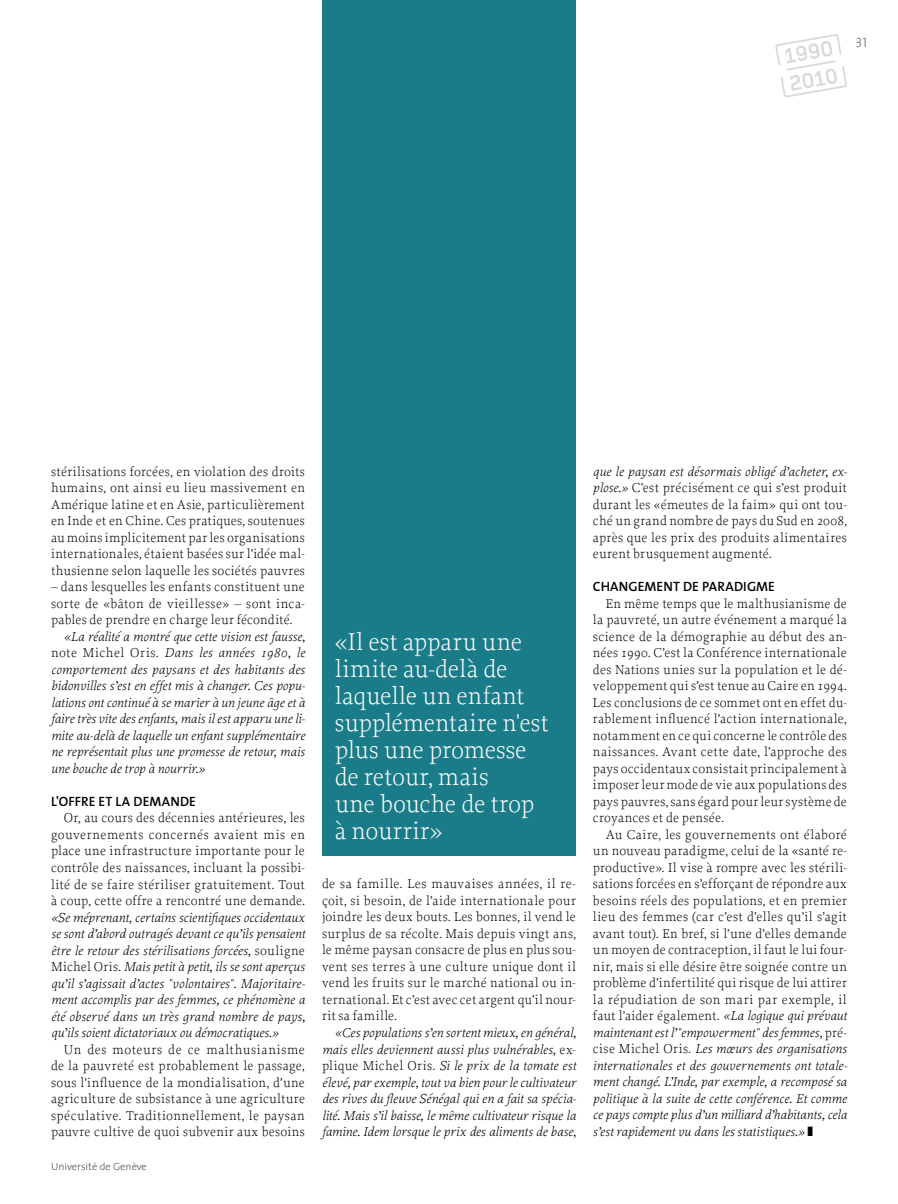
<style>
.page{position:relative;width:898px;height:1204px;background:#fff}
.page>*{position:absolute;margin:0;border:0;box-sizing:border-box;transform-origin:0 0}
.t1{font:300 25.5px/27px "Proforma";color:#fff}
.t2{font:300 13.5px/16.5px "Proforma";letter-spacing:.015em;color:#000;text-align:justify}
.t3{font:italic 300 13.5px/16.5px "Proforma";letter-spacing:.01em;color:#000;text-align:justify}
.t4{font:600 13.5px "The Sans";color:#000}
.t5{font:13.5px "The Sans Extra Light Caps";color:#505559}
.t6{font:300 10.5px "The Sans";color:#505559}
.s1{font-style:normal}
.s2{font-style:italic}
</style>
<div class="page">
<div style="left:322px;top:0;width:253px;height:855px;background:#1b7c89"></div>
<svg style="left:775px;top:34px;width:71px;height:63px"></svg>
<p class="t5" style="left:855px;top:31px;width:13px">31</p>
<p class="t2" style="left:51px;top:463px;width:255px">stérilisations forcées, en violation des droits humains, ont ainsi eu lieu massivement en Amérique latine et en Asie, particulièrement en Inde et en Chine. Ces pratiques, soutenues au moins implicitement par les organisations internationales, étaient basées sur l’idée mal&shy;thusienne selon laquelle les sociétés pauvres</p>
<p class="t2" style="left:51px;top:578px;width:255px">– dans lesquelles les enfants constituent une sorte de «bâton de vieillesse» – sont inca&shy;pables de prendre en charge leur fécondité.</p>
<p class="t3" style="left:51px;top:628px;width:255px;text-indent:13px">«La réalité a montré que cette vision est fausse, <span class="s1">note Michel Oris.</span> Dans les années 1980, le comportement des paysans et des habitants des bidonvilles s’est en effet mis à changer. Ces popu&shy;lations ont continué à se marier à un jeune âge et à faire très vite des enfants, mais il est apparu une li&shy;mite au-delà de laquelle un enfant supplémentaire ne représentait plus une promesse de retour, mais une bouche de trop à nourrir.»</p>
<p class="t4" style="left:51px;top:790px;width:92px">L'OFFRE ET LA DEMANDE</p>
<p class="t2" style="left:51px;top:809px;width:255px;text-indent:13px">Or, au cours des décennies antérieures, les gouvernements concernés avaient mis en place une infrastructure importante pour le contrôle des naissances, incluant la possibi&shy;lité de se faire stériliser gratuitement. Tout à coup, cette offre a rencontré une demande.</p>
<p class="t3" style="left:51px;top:908px;width:255px">«Se méprenant, certains scientifiques occidentaux se sont d’abord outragés devant ce qu’ils pensaient être le retour des stérilisations forcées, <span class="s1">souligne Michel Oris.</span> Mais petit à petit, ils se sont aperçus qu’il s’agissait d’actes "volontaires". Majoritaire&shy;ment accomplis par des femmes, ce phénomène a été observé dans un très grand nombre de pays, qu’ils soient dictatoriaux ou démocratiques.»</p>
<p class="t2" style="left:51px;top:1040px;width:255px;text-indent:13px">Un des moteurs de ce malthusianisme de la pauvreté est probablement le passage, sous l’influence de la mondialisation, d’une agriculture de subsistance à une agriculture spéculative. Traditionnellement, le paysan pauvre cultive de quoi subvenir aux besoins</p>
<p class="t6" style="left:51px;top:1157px;width:97px">Université de Genève</p>
<h1 class="t1" style="left:334px;top:627px;width:215px">«Il est apparu une limite au-delà de laquelle un enfant supplémentaire n'est plus une promesse de retour, mais<br>une bouche de trop à nourrir»</h1>
<p class="t2" style="left:322px;top:875px;width:255px">de sa famille. Les mauvaises années, il re&shy;çoit, si besoin, de l’aide internationale pour joindre les deux bouts. Les bonnes, il vend le surplus de sa récolte. Mais depuis vingt ans, le même paysan consacre de plus en plus sou&shy;vent ses terres à une culture unique dont il vend les fruits sur le marché national ou in&shy;ternational. Et c’est avec cet argent qu’il nour&shy;rit sa famille.</p>
<p class="t3" style="left:322px;top:1023px;width:255px;text-indent:13px">«Ces populations s’en sortent mieux, en général, mais elles deviennent aussi plus vulnérables, <span class="s1">ex&shy;plique Michel Oris.</span> Si le prix de la tomate est élevé, par exemple, tout va bien pour le cultivateur des rives du fleuve Sénégal qui en a fait sa spécia&shy;lité. Mais s’il baisse, le même cultivateur risque la famine. Idem lorsque le prix des aliments de base,</p>
<p class="t2" style="left:592px;top:463px;width:255px"><span class="s2">que le paysan est désormais obligé d’acheter, ex&shy;plose.»</span> C’est précisément ce qui s’est produit durant les «émeutes de la faim» qui ont tou&shy;ché un grand nombre de pays du Sud en 2008, après que les prix des produits alimentaires eurent brusquement augmenté.</p>
<p class="t4" style="left:592px;top:575px;width:27px">CHANGEMENT</p>
<p class="t4" style="left:682px;top:575px;width:28px">DE PARADIGME</p>
<p class="t2" style="left:592px;top:595px;width:255px;text-indent:13px">En même temps que le malthusianisme de la pauvreté, un autre événement a marqué la science de la démographie au début des an&shy;nées 1990. C’est la Conférence internationale des Nations unies sur la population et le dé&shy;veloppement qui s’est tenue au Caire en 1994.<br>Les conclusions de ce sommet ont en effet du&shy;rablement influencé l’action internationale, notamment en ce qui concerne le contrôle des naissances. Avant cette date, l’approche des pays occidentaux consistait principalement à imposer leur mode de vie aux populations des pays pauvres, sans égard pour leur système de croyances et de pensée.</p>
<p class="t2" style="left:592px;top:825px;width:255px;text-indent:13px">Au Caire, les gouvernements ont élaboré un nouveau paradigme, celui de la «santé re&shy;productive». Il vise à rompre avec les stérili&shy;sations forcées en s’efforçant de répondre aux besoins réels des populations, et en premier lieu des femmes (car c’est d’elles qu’il s’agit avant tout). En bref, si l’une d’elles demande un moyen de contraception, il faut le lui four&shy;nir, mais si elle désire être soignée contre un problème d’infertilité qui risque de lui attirer la répudiation de son mari par exemple, il faut l’aider également. <span class="s2">«La logique qui prévaut maintenant est l’"empowerment" des femmes,</span> pré&shy;cise Michel Oris. <span class="s2">Les mœurs des organisations internationales et des gouvernements ont totale&shy;ment changé. L’Inde, par exemple, a recomposé sa politique à la suite de cette conférence. Et comme ce pays compte plus d’un milliard d’habitants, cela s’est rapidement vu dans les statistiques.»</span> ❚</p>
</div>
